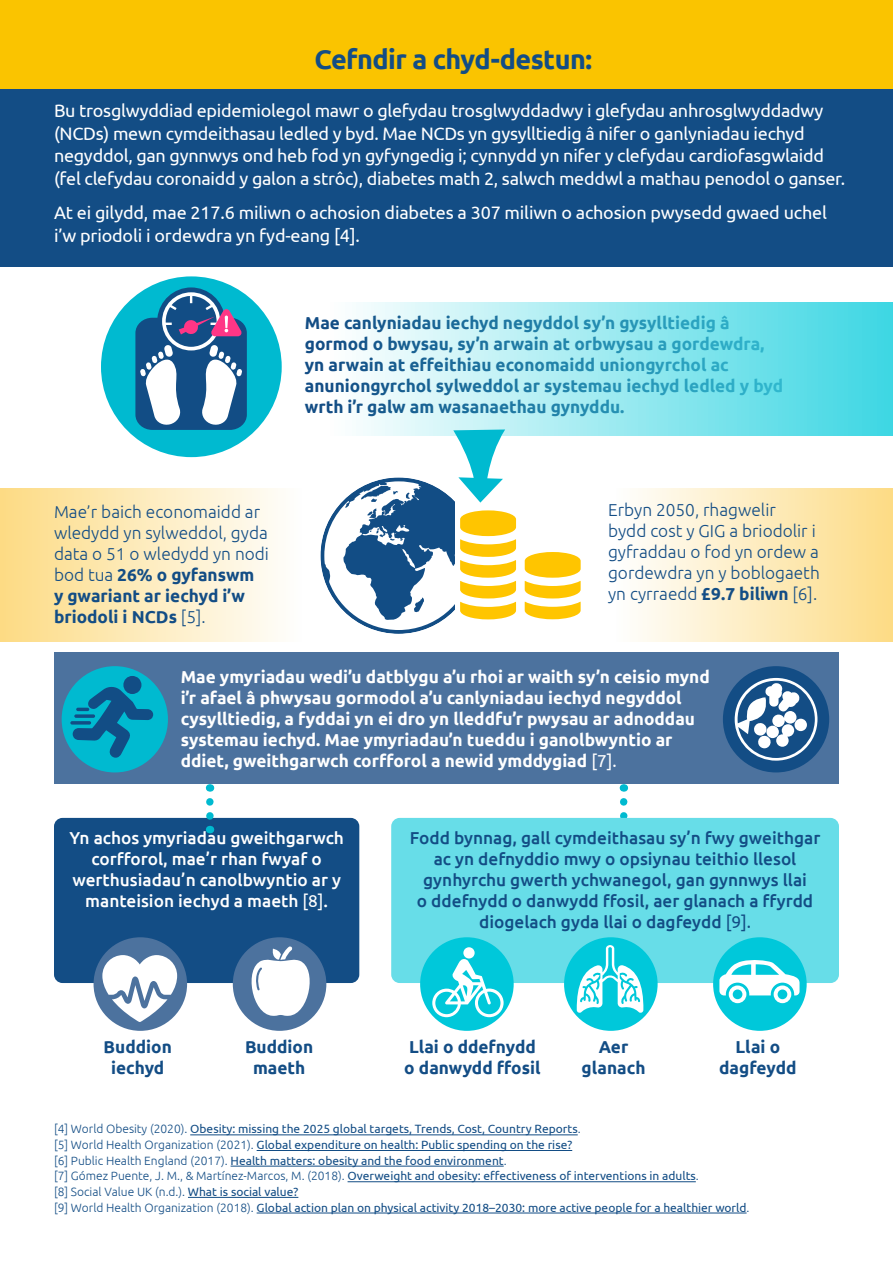
<style>
.page{position:relative;width:893px;height:1263px;background:#fff}
.page>*{position:absolute;margin:0;border:0;box-sizing:border-box;transform-origin:0 0}
.t1{font:700 27px "Ubuntu";letter-spacing:-.02em;color:#134d85}
.t2{font:18px/22.5px "Ubuntu";letter-spacing:-.015em;color:#fff}
.t3{font:700 17.25px/21px "Ubuntu";color:#134d85;text-align:center}
.t4{font:700 17.25px/21px "Ubuntu";color:#fff}
.t5{font:300 17.25px/21px "Ubuntu";color:#134d85}
.t6{font:500 17.25px/21px "Ubuntu";color:#134d85;text-align:center}
.t7{font:500 17.25px/21px "Ubuntu";color:#fff;text-align:center}
.t8{font:12px/15.6px "Ubuntu";color:#134d85}
.s1{font-weight:700}
.s2{font-weight:400}
.s3{font-weight:300}
</style>
<div class="page">
<svg style="left:616px;top:784px;width:15px;height:34px"></svg>
<svg style="left:516px;top:489px;width:377px;height:153px"></svg>
<svg style="left:0;top:489px;width:278px;height:153px;background:#fdebbb"></svg>
<div style="left:0;top:0;width:893px;height:89px;background:#fac400"></div>
<div style="left:0;top:89px;width:893px;height:178px;background:#134d85"></div>
<div style="left:54px;top:652px;width:785px;height:132px;background:#4c729e"></div>
<div style="left:54px;top:818px;width:305px;height:165px;background:#134d85;border-radius:9px"></div>
<div style="left:391px;top:818px;width:448px;height:165px;background:#67dde8;border-radius:9px"></div>
<hr style="left:190px;top:1134px;width:388px;height:1px;background:#134d85">
<hr style="left:257px;top:1150px;width:315px;height:1px;background:#134d85">
<hr style="left:231px;top:1166px;width:273px;height:1px;background:#134d85">
<hr style="left:348px;top:1181px;width:348px;height:1px;background:#134d85">
<hr style="left:188px;top:1197px;width:110px;height:1px;background:#134d85">
<hr style="left:257px;top:1212px;width:490px;height:1px;background:#134d85">
<div style="left:94px;top:937px;width:93px;height:94px;background:#4c729e;border-radius:50%"></div>
<div style="left:101px;top:276px;width:181px;height:181px;background:#00bad0;border-radius:50%"></div>
<div style="left:233px;top:937px;width:93px;height:94px;background:#4c729e;border-radius:50%"></div>
<div style="left:420px;top:937px;width:94px;height:94px;background:#00c8da;border-radius:50%"></div>
<div style="left:564px;top:937px;width:94px;height:94px;background:#00c8da;border-radius:50%"></div>
<div style="left:713px;top:937px;width:94px;height:94px;background:#00c8da;border-radius:50%"></div>
<svg style="left:432px;top:959px;width:72px;height:58px"></svg>
<div style="left:463px;top:947px;width:12px;height:11px;background:#fff;border-radius:50%"></div>
<svg style="left:577px;top:945px;width:66px;height:68px"></svg>
<svg style="left:202px;top:784px;width:15px;height:49px"></svg>
<svg style="left:101px;top:302px;width:792px;height:133px"></svg>
<svg style="left:525px;top:552px;width:56px;height:67px"></svg>
<svg style="left:135px;top:287px;width:112px;height:143px;background:#5c8cb1"></svg>
<svg style="left:320px;top:429px;width:196px;height:205px"></svg>
<svg style="left:251px;top:946px;width:59px;height:70px"></svg>
<svg style="left:102px;top:955px;width:75px;height:67px"></svg>
<svg style="left:719px;top:959px;width:80px;height:44px"></svg>
<div style="left:62px;top:666px;width:106px;height:106px;background:#00bad0;border-radius:50%"></div>
<hr style="left:70px;top:721px;width:21px;height:3px;background:#124d85;border-radius:2px">
<svg style="left:73px;top:676px;width:80px;height:82px"></svg>
<div style="left:723px;top:666px;width:106px;height:106px;background:#134d85;border-radius:50%"></div>
<svg style="left:735px;top:678px;width:82px;height:83px"></svg>
<h1 class="t1" style="left:314px;top:43px;width:279px">Cefndir a chyd-destun:</h1>
<p class="t2" style="left:54px;top:99px;width:793px">Bu trosglwyddiad epidemiolegol mawr o glefydau trosglwyddadwy i glefydau anhrosglwyddadwy (NCDs) mewn cymdeithasau ledled y byd. Mae NCDs yn gysylltiedig â nifer o ganlyniadau iechyd negyddol, gan gynnwys ond heb fod yn gyfyngedig i; cynnydd yn nifer y clefydau cardiofasgwlaidd (fel clefydau coronaidd y galon a strôc), diabetes math 2, salwch meddwl a mathau penodol o ganser.</p>
<h2 class="t2" style="left:54px;top:201px;width:774px">At ei gilydd, mae 217.6 miliwn o achosion diabetes a 307 miliwn o achosion pwysedd gwaed uchel i’w priodoli i ordewdra yn fyd-eang [4].</h2>
<p class="t3" style="left:305px;top:313px;width:480px;text-align:left">Mae canlyniadau iechyd negyddol sy’n gysylltiedig â gormod o bwysau, sy’n arwain at orbwysau a gordewdra, yn arwain at effeithiau economaidd uniongyrchol ac anuniongyrchol sylweddol ar systemau iechyd ledled y byd wrth i’r galw am wasanaethau gynyddu.</p>
<h3 class="t5" style="left:54px;top:501px;width:216px">Mae’r baich economaidd ar wledydd yn sylweddol, gyda data o 51 o wledydd yn nodi bod tua <span class="s1">26% o gyfanswm<br>y gwariant ar iechyd i’w briodoli i NCDs</span> [5].</h3>
<h3 class="t5" style="left:608px;top:499px;width:213px">Erbyn 2050, rhagwelir<br>bydd cost y GIG a briodolir i gyfraddau o fod yn ordew a gordewdra yn y boblogaeth yn cyrraedd <span class="s1">£9.7 biliwn</span> [6].</h3>
<p class="t4" style="left:181px;top:666px;width:531px">Mae ymyriadau wedi’u datblygu a’u rhoi ar waith sy’n ceisio mynd i’r afael â phwysau gormodol a’u canlyniadau iechyd negyddol cysylltiedig, a fyddai yn ei dro yn lleddfu’r pwysau ar adnoddau systemau iechyd. Mae ymyriadau’n tueddu i ganolbwyntio ar ddiet, gweithgarwch corfforol a newid ymddygiad <span class="s2">[7].</span></p>
<h3 class="t7" style="left:69px;top:827px;width:276px">Yn achos ymyriadau gweithgarwch corfforol, mae’r rhan fwyaf o werthusiadau’n canolbwyntio ar y manteision iechyd a maeth <span class="s2">[8]</span>.</h3>
<h3 class="t6" style="left:410px;top:827px;width:412px">Fodd bynnag, gall cymdeithasau sy’n fwy gweithgar ac yn defnyddio mwy o opsiynau teithio llesol gynhyrchu gwerth ychwanegol, gan gynnwys llai<br>o ddefnydd o danwydd ffosil, aer glanach a ffyrdd diogelach gyda llai o dagfeydd <span class="s2">[9].</span></h3>
<h3 class="t3" style="left:104px;top:1036px;width:70px">Buddion iechyd</h3>
<h3 class="t3" style="left:245px;top:1036px;width:70px">Buddion maeth</h3>
<h3 class="t3" style="left:404px;top:1036px;width:138px;text-align:left">Llai o ddefnydd o danwydd ffosil</h3>
<h3 class="t3" style="left:581px;top:1036px;width:65px">Aer glanach</h3>
<h3 class="t3" style="left:719px;top:1036px;width:79px">Llai o dagfeydd</h3>
<p class="t8" style="left:54px;top:1121px;width:697px"><span class="s3">[4] World Obesity (2020).</span> Obesity: missing the 2025 global targets, Trends, Cost, Country Reports<span class="s3">.<br>[5] World Health Organization (2021).</span> Global expenditure on health: Public spending on the rise?<br><span class="s3">[6] Public Health England (2017).</span> Health matters: obesity and the food environment<span class="s3">.<br>[7] Gómez Puente, J. M., &amp; Martínez-Marcos, M. (2018).</span> Overweight and obesity: effectiveness of interventions in adults<span class="s3">.<br>[8] Social Value UK (n.d.).</span> What is social value?<br><span class="s3">[9] World Health Organization (2018).</span> Global action plan on physical activity 2018–2030: more active people for a healthier world<span class="s3">.</span></p>
</div>
